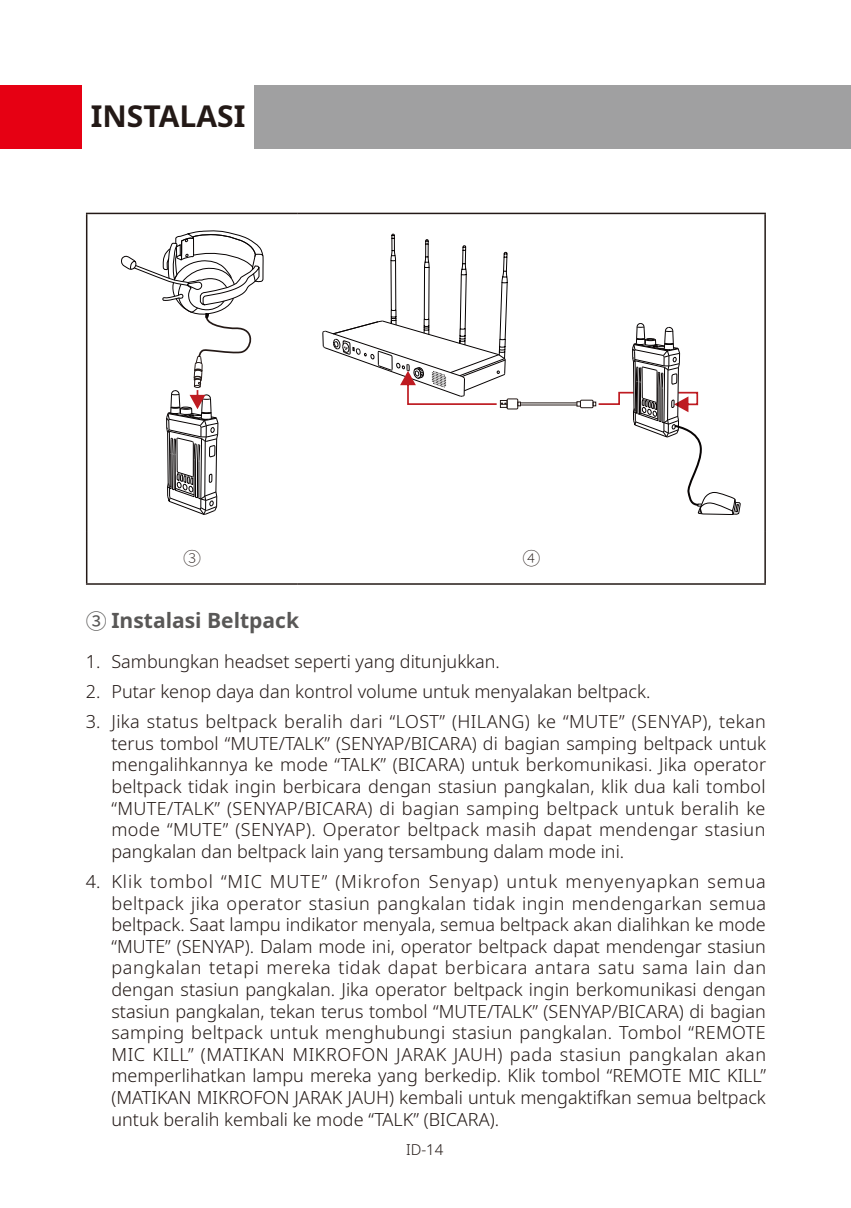
<style>
.page{position:relative;width:851px;height:1208px;background:#fff}
.page>*{position:absolute;margin:0;border:0;box-sizing:border-box;transform-origin:0 0}
.body_B{font:700 30px "Noto Sans";color:#231916}
.t1{font:700 21px "Noto Sans";color:#595857}
.t2{font:300 18px/21.6px "Noto Sans";color:#231916;text-align:justify}
.t3{font:200 18px "Source Han Sans SC";color:#231916}
.t4{font:300 15px "Noto Sans";color:#231916}
.s1{font-family:"Source Han Sans SC";font-weight:400}
</style>
<div class="page">
<div style="left:82px;top:85px;width:768px;height:63px;background:#a0a0a1"></div>
<div style="left:0;top:85px;width:82px;height:63px;background:#e60013"></div>
<hr style="left:86px;top:213px;width:212px;height:1px;background:#231916">
<hr style="left:86px;top:214px;width:1px;height:318px;background:#231916">
<hr style="left:298px;top:213px;width:467px;height:1px;background:#231916">
<hr style="left:764px;top:214px;width:1px;height:318px;background:#231916">
<hr style="left:86px;top:532px;width:1px;height:51px;background:#231916">
<hr style="left:764px;top:532px;width:1px;height:51px;background:#231916">
<hr style="left:86px;top:583px;width:212px;height:2px;background:#231916">
<hr style="left:298px;top:583px;width:467px;height:2px;background:#231916">
<svg style="left:121px;top:230px;width:142px;height:285px"></svg>
<div style="left:580px;top:400px;width:13px;height:8px;border:1px solid #241916"></div>
<svg style="left:576px;top:401px;width:4px;height:5px"></svg>
<div style="left:506px;top:398px;width:12px;height:11px;border:1px solid #241916"></div>
<svg style="left:517px;top:401px;width:4px;height:5px"></svg>
<hr style="left:520px;top:402px;width:57px;height:1px;background:#241916">
<hr style="left:520px;top:404px;width:57px;height:1px;background:#241916">
<svg style="left:322px;top:234px;width:186px;height:176px"></svg>
<svg style="left:592px;top:323px;width:148px;height:192px"></svg>
<div style="left:82px;top:85px;width:172px;height:63px;background:#fff"></div>
<p class="body_B" style="left:91px;top:95px;width:156px">INSTALASI</p>
<p class="t3" style="left:183px;top:548px;width:19px">➂</p>
<p class="t3" style="left:522px;top:548px;width:19px">➃</p>
<p class="t1" style="left:86px;top:606px;width:214px"><span class="s1">③</span> Instalasi Beltpack</p>
<p class="t2" style="left:86px;top:651px;width:415px">1. Sambungkan headset seperti yang ditunjukkan.</p>
<p class="t2" style="left:86px;top:681px;width:566px">2. Putar kenop daya dan kontrol volume untuk menyalakan beltpack.</p>
<p class="t2" style="left:111px;top:711px;width:656px;text-indent:-26px">3. Jika status beltpack beralih dari “LOST” (HILANG) ke “MUTE” (SENYAP), tekan terus tombol “MUTE/TALK” (SENYAP/BICARA) di bagian samping beltpack untuk mengalihkannya ke mode “TALK” (BICARA) untuk berkomunikasi. Jika operator beltpack tidak ingin berbicara dengan stasiun pangkalan, klik dua kali tombol “MUTE/TALK” (SENYAP/BICARA) di bagian samping beltpack untuk beralih ke mode “MUTE” (SENYAP). Operator beltpack masih dapat mendengar stasiun pangkalan dan beltpack lain yang tersambung dalam mode ini.</p>
<p class="t2" style="left:111px;top:871px;width:656px;text-indent:-26px">4. Klik tombol “MIC MUTE” (Mikrofon Senyap) untuk menyenyapkan semua beltpack jika operator stasiun pangkalan tidak ingin mendengarkan semua beltpack. Saat lampu indikator menyala, semua beltpack akan dialihkan ke mode “MUTE” (SENYAP). Dalam mode ini, operator beltpack dapat mendengar stasiun pangkalan tetapi mereka tidak dapat berbicara antara satu sama lain dan dengan stasiun pangkalan. Jika operator beltpack ingin berkomunikasi dengan stasiun pangkalan, tekan terus tombol “MUTE/TALK” (SENYAP/BICARA) di bagian samping beltpack untuk menghubungi stasiun pangkalan. Tombol “REMOTE MIC KILL” (MATIKAN MIKROFON JARAK JAUH) pada stasiun pangkalan akan memperlihatkan lampu mereka yang berkedip. Klik tombol “REMOTE MIC KILL” (MATIKAN MIKROFON JARAK JAUH) kembali untuk mengaktifkan semua beltpack untuk beralih kembali ke mode “TALK” (BICARA).</p>
<p class="t4" style="left:406px;top:1138px;width:39px">ID-14</p>
</div>
